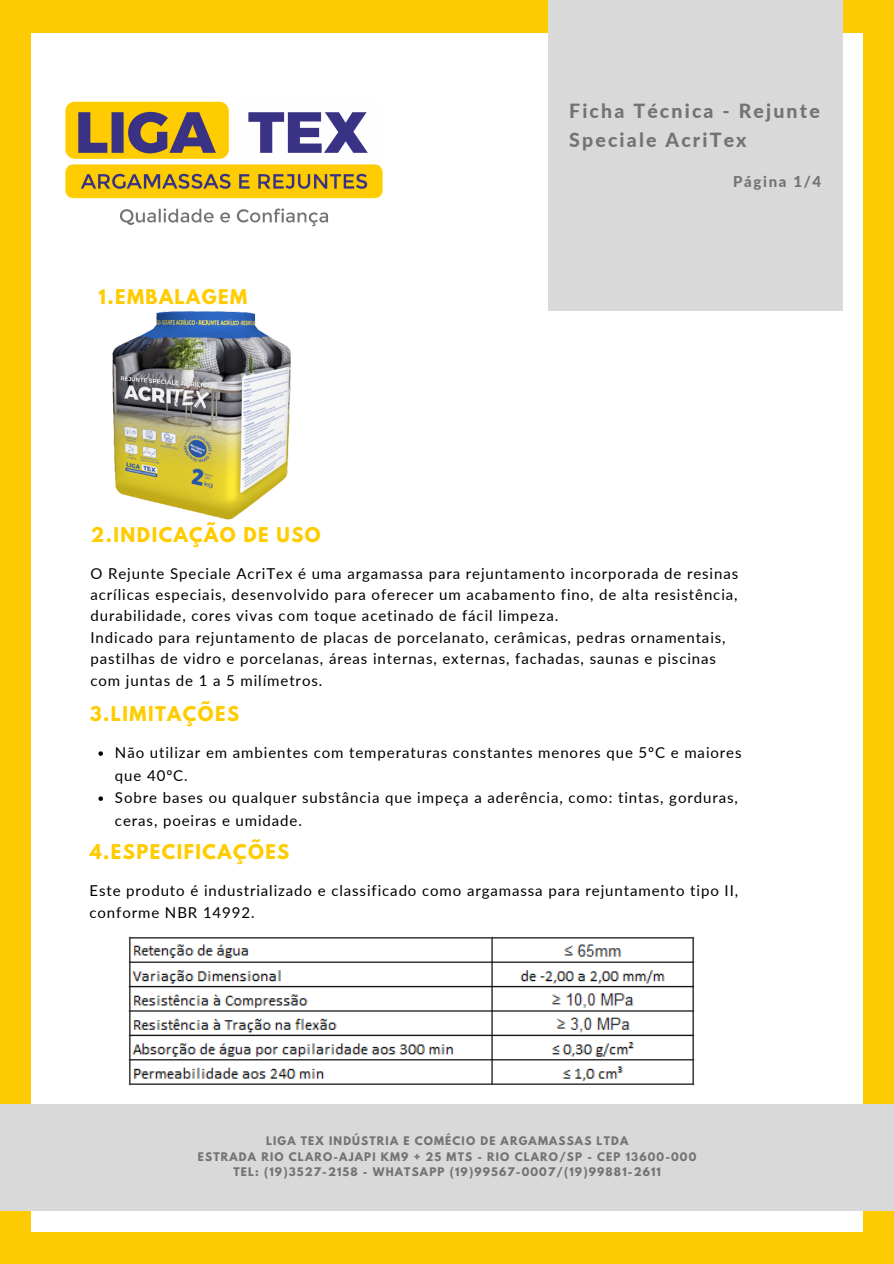
<style>
.page{position:relative;width:894px;height:1264px;background:#fff}
.page>*{position:absolute;margin:0;border:0;box-sizing:border-box;transform-origin:0 0}
.t1{font:800 19.5px/29.2px "Lato";letter-spacing:.11em;color:#737373}
.t2{font:700 18px "League Spartan";letter-spacing:.08em;color:#fc0}
.t3{font:15px/21.5px "Lato";letter-spacing:.06em;color:#000}
.t4{font:800 15px "Lato";letter-spacing:.11em;color:#737373}
.t5{font:700 10.5px "League Spartan";letter-spacing:.11em;color:#737373}
</style>
<div class="page">
<div style="left:0;top:0;width:893px;height:1263px;background:#fccb02"></div>
<div style="left:32px;top:33px;width:830px;height:1198px;background:#fff"></div>
<img style="left:31px;top:74px;width:352px;height:179px">
<div style="left:548px;top:0;width:293px;height:311px;background:#d9d9d9"></div>
<div style="left:0;top:1104px;width:893px;height:106px;background:#d9d9d9"></div>
<img style="left:128px;top:936px;width:566px;height:149px">
<img style="left:112px;top:311px;width:179px;height:209px">
<svg style="left:98px;top:751px;width:5px;height:4px"></svg>
<svg style="left:98px;top:796px;width:5px;height:5px"></svg>
<p class="t2" style="left:98px;top:288px;width:150px">1.EMBALAGEM</p>
<p class="t2" style="left:91px;top:526px;width:231px">2.INDICAÇÃO DE USO</p>
<p class="t1" style="left:569px;top:96px;width:252px">Ficha Técnica - Rejunte<br>Speciale AcriTex</p>
<p class="t4" style="left:733px;top:172px;width:90px">Página 1/4</p>
<p class="t3" style="left:90px;top:562px;width:649px;text-align:justify">O Rejunte Speciale AcriTex é uma argamassa para rejuntamento incorporada de resinas acrílicas especiais, desenvolvido para oferecer um acabamento fino, de alta resistência, durabilidade, cores vivas com toque acetinado de fácil limpeza.</p>
<p class="t3" style="left:90px;top:626px;width:636px">Indicado para rejuntamento de placas de porcelanato, cerâmicas, pedras ornamentais, pastilhas de vidro e porcelanas, áreas internas, externas, fachadas, saunas e piscinas com juntas de 1 a 5 milímetros.</p>
<p class="t2" style="left:90px;top:704px;width:151px">3.LIMITAÇÕES</p>
<p class="t3" style="left:115px;top:741px;width:628px;line-height:22.5px">Não utilizar em ambientes com temperaturas constantes menores que 5ºC e maiores que 40ºC.</p>
<p class="t3" style="left:115px;top:786px;width:624px;line-height:22.5px">Sobre bases ou qualquer substância que impeça a aderência, como: tintas, gorduras, ceras, poeiras e umidade.</p>
<p class="t2" style="left:90px;top:842px;width:201px">4.ESPECIFICAÇÕES</p>
<p class="t3" style="left:89px;top:878px;width:650px;line-height:22.5px">Este produto é industrializado e classificado como argamassa para rejuntamento tipo II, conforme NBR 14992.</p>
<p class="t5" style="left:266px;top:1135px;width:363px">LIGA TEX INDÚSTRIA E COMÉCIO DE ARGAMASSAS LTDA</p>
<p class="t5" style="left:198px;top:1151px;width:500px">ESTRADA RIO CLARO-AJAPI KM9 + 25 MTS - RIO CLARO/SP - CEP 13600-000</p>
<p class="t5" style="left:233px;top:1166px;width:429px">TEL: (19)3527-2158 - WHATSAPP (19)99567-0007/(19)99881-2611</p>
</div>
